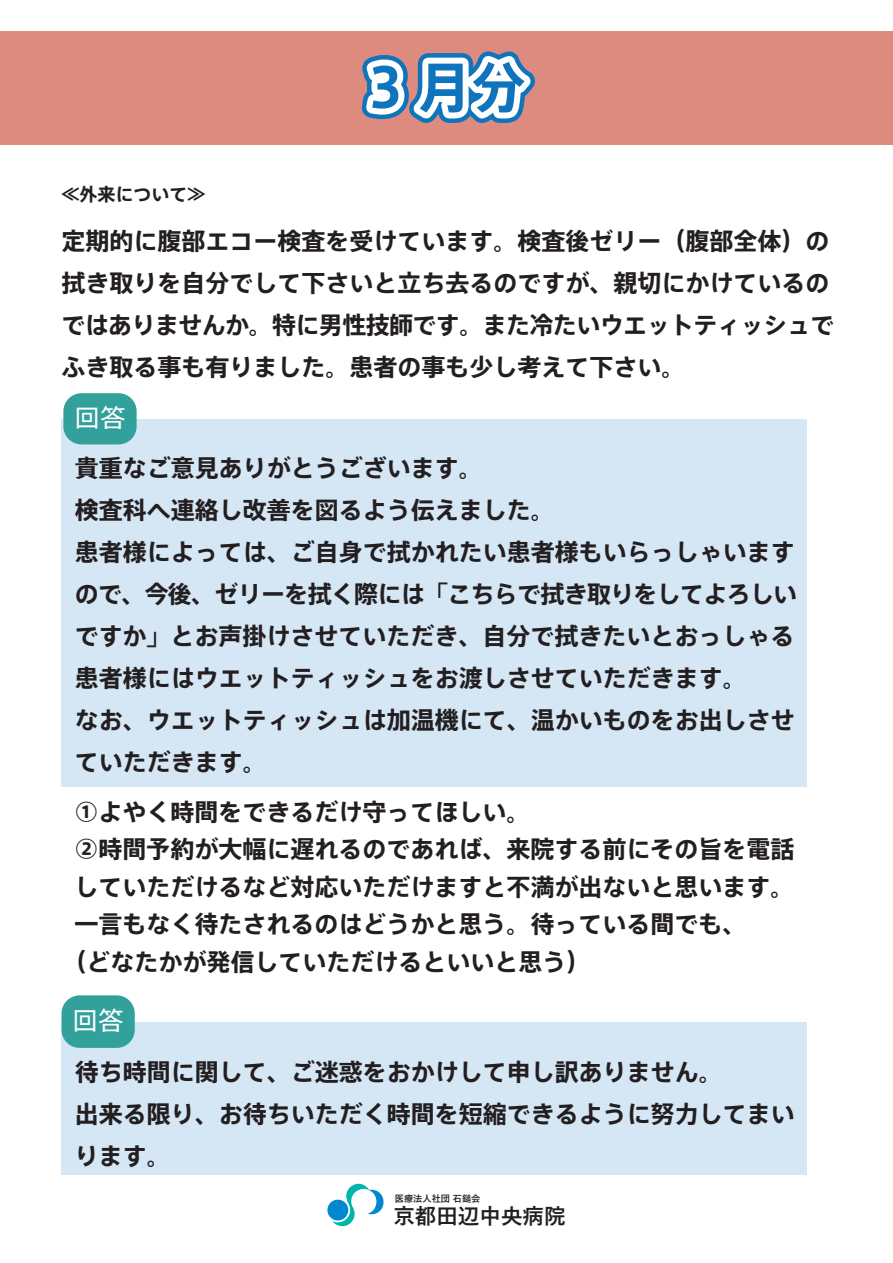
<style>
.page{position:relative;width:893px;height:1263px;background:#fff}
.page>*{position:absolute;margin:0;border:0;box-sizing:border-box;transform-origin:0 0}
.t1{font:700 54px "Axis Std";color:#1074bc}
.t2{font:25.5px "Axis Std";color:#fff}
.t3{font:24.9px "Axis Std";color:#fff}
.t4{font:700 24px/42px "Axis Std";color:#231f20}
.t5{font:700 21.45px "Yu Gothic";color:#231f20}
.t6{font:700 18px "Axis Std";color:#231f20}
.t7{font:700 9.15px "Yu Gothic";color:#231f20}
</style>
<div class="page">
<div style="left:0;top:32px;width:893px;height:113px;background:#dd8b7e"></div>
<svg style="left:361px;top:51px;width:174px;height:72px"></svg>
<div style="left:62px;top:420px;width:745px;height:367px;background:#d5e6f5"></div>
<div style="left:63px;top:393px;width:74px;height:51px;background:#32a09b;border-radius:18px"></div>
<div style="left:62px;top:1022px;width:745px;height:152px;background:#d5e6f5"></div>
<div style="left:62px;top:995px;width:73px;height:53px;background:#32a09b;border-radius:18px"></div>
<div style="left:327px;top:1200px;width:21px;height:20px;background:#0089cf;border-radius:50%"></div>
<svg style="left:332px;top:1183px;width:52px;height:43px"></svg>
<p class="t6" style="left:62px;top:181px;width:145px">≪外来について≫</p>
<h1 class="t1" style="left:367px;top:46px;width:160px">3 月分</h1>
<p class="t4" style="left:62px;top:219px;width:774px">定期的に腹部エコー検査を受けています。検査後ゼリー（腹部全体）の拭き取りを自分でして下さいと立ち去るのですが、親切にかけているのではありませんか。特に男性技師です。また冷たいウエットティッシュでふき取る事も有りました。患者の事も少し考えて下さい。</p>
<p class="t3" style="left:75px;top:399px;width:52px">回答</p>
<p class="t4" style="left:75px;top:445px;width:724px">貴重なご意見ありがとうございます。<br>検査科へ連絡し改善を図るよう伝えました。<br>患者様によっては、ご自身で拭かれたい患者様もいらっしゃいますので、今後、ゼリーを拭く際には「こちらで拭き取りをしてよろしいですか」とお声掛けさせていただき、自分で拭きたいとおっしゃる患者様にはウエットティッシュをお渡しさせていただきます。<br>なお、ウエットティッシュは加温機にて、温かいものをお出しさせていただきます。</p>
<p class="t4" style="left:75px;top:789px;width:457px">①よやく時間をできるだけ守ってほしい。</p>
<p class="t4" style="left:75px;top:827px;width:721px">②時間予約が大幅に遅れるのであれば、来院する前にその旨を電話</p>
<p class="t4" style="left:75px;top:864px;width:721px">していただけるなど対応いただけますと不満が出ないと思います。</p>
<p class="t4" style="left:75px;top:902px;width:673px">一言もなく待たされるのはどうかと思う。待っている間でも、</p>
<p class="t4" style="left:63px;top:939px;width:529px">（どなたかが発信していただけるといいと思う）</p>
<p class="t2" style="left:73px;top:1001px;width:52px">回答</p>
<p class="t4" style="left:75px;top:1049px;width:721px">待ち時間に関して、ご迷惑をおかけして申し訳ありません。<br>出来る限り、お待ちいただく時間を短縮できるように努力してまいります。</p>
<p class="t7" style="left:395px;top:1193px;width:87px">医療法人社団 石鎚会</p>
<p class="t5" style="left:393px;top:1204px;width:174px">京都田辺中央病院</p>
</div>
